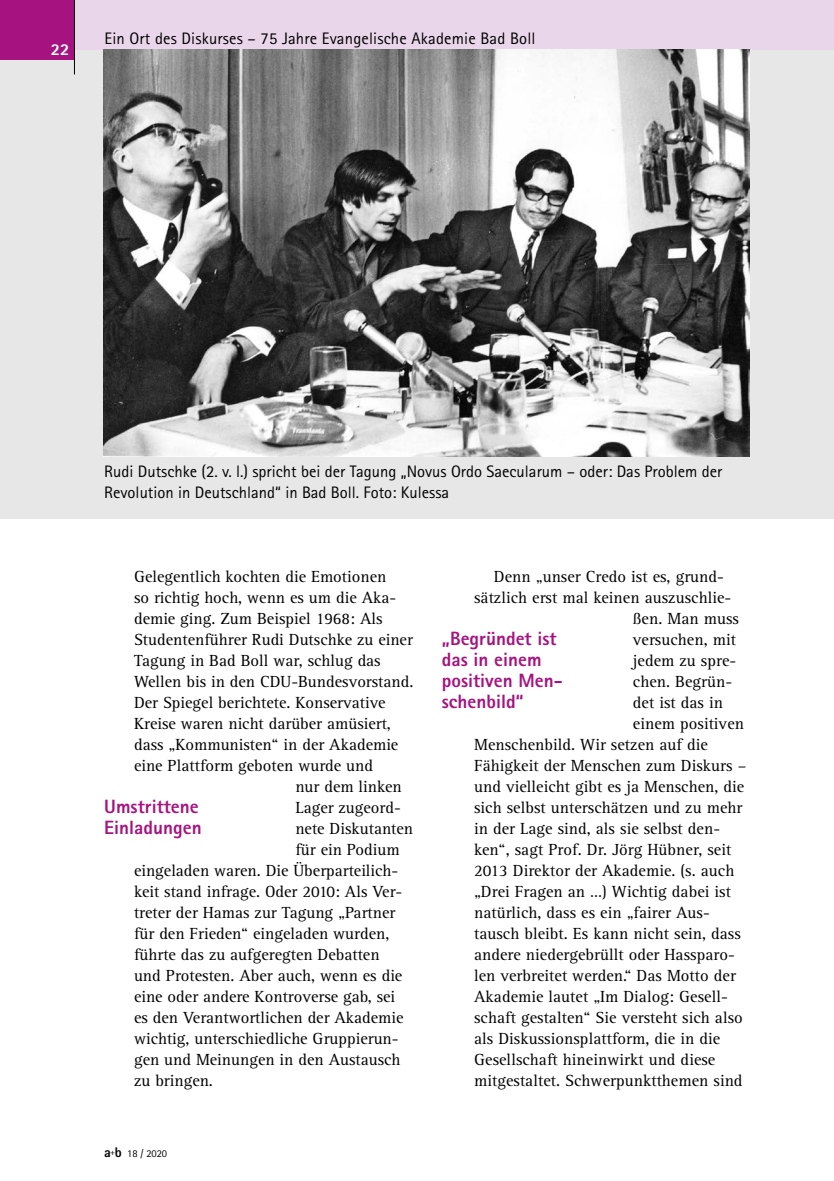
<style>
.page{position:relative;width:834px;height:1181px;background:#fff}
.page>*{position:absolute;margin:0;border:0;box-sizing:border-box;transform-origin:0 0}
.t1{font:800 19.25px/21px "Agfa Rotis Sans Serif";color:#a61380}
.t2{font:16.62px "Rotis Serif Pro";color:#000}
.t3{font:16.62px/21px "Agfa Rotis Sans Serif";color:#000}
.t4{font:16.62px "Rotis Sans Serif";letter-spacing:.01em;color:#000}
.t5{font:800 16.62px "Agfa Rotis Sans Serif";color:#fff}
.t6{font:10.5px "Agfa Rotis Sans Serif";color:#000}
.s1{font-weight:800;font-size:14px}
</style>
<div class="page">
<div style="left:0;top:50px;width:833px;height:469px;background:#e7e7e7"></div>
<div style="left:75px;top:0;width:758px;height:50px;background:#ead6ea"></div>
<div style="left:0;top:0;width:74px;height:60px;background:#a61380"></div>
<hr style="left:74px;top:0;width:1px;height:74px;background:#000">
<img style="left:103px;top:50px;width:646px;height:406px">
<p class="t5" style="left:51px;top:38px;width:20px">22</p>
<p class="t4" style="left:104px;top:28px;width:432px">Ein Ort des Diskurses – 75 Jahre Evangelische Akademie Bad Boll</p>
<p class="t3" style="left:104px;top:461px;width:619px">Rudi Dutschke (2. v. l.) spricht bei der Tagung „Novus Ordo Saecularum – oder: Das Problem der<br>Revolution in Deutschland“ in Bad Boll. Foto: Kulessa</p>
<p class="t2" style="left:134px;top:567px;width:254px">Gelegentlich kochten die Emotionen</p>
<p class="t2" style="left:134px;top:588px;width:264px">so richtig hoch, wenn es um die Aka-</p>
<p class="t2" style="left:134px;top:609px;width:250px">demie ging. Zum Beispiel 1968: Als</p>
<p class="t2" style="left:134px;top:630px;width:280px">Studentenführer Rudi Dutschke zu einer</p>
<p class="t2" style="left:134px;top:651px;width:248px">Tagung in Bad Boll war, schlug das</p>
<p class="t2" style="left:134px;top:672px;width:281px">Wellen bis in den CDU-Bundesvorstand.</p>
<p class="t2" style="left:134px;top:693px;width:253px">Der Spiegel berichtete. Konservative</p>
<p class="t2" style="left:134px;top:714px;width:258px">Kreise waren nicht darüber amüsiert,</p>
<p class="t2" style="left:134px;top:735px;width:266px">dass „Kommunisten“ in der Akademie</p>
<p class="t2" style="left:134px;top:756px;width:240px">eine Plattform geboten wurde und</p>
<p class="t2" style="left:295px;top:777px;width:108px">nur dem linken</p>
<p class="t2" style="left:295px;top:798px;width:107px">Lager zugeord-</p>
<p class="t2" style="left:295px;top:819px;width:119px">nete Diskutanten</p>
<p class="t2" style="left:295px;top:840px;width:106px">für ein Podium</p>
<p class="t2" style="left:134px;top:861px;width:266px">eingeladen waren. Die Überparteilich-</p>
<p class="t2" style="left:134px;top:882px;width:270px">keit stand infrage. Oder 2010: Als Ver-</p>
<p class="t2" style="left:134px;top:903px;width:263px">treter der Hamas zur Tagung „Partner</p>
<p class="t2" style="left:134px;top:924px;width:257px">für den Frieden“ eingeladen wurden,</p>
<p class="t2" style="left:134px;top:945px;width:247px">führte das zu aufgeregten Debatten</p>
<p class="t2" style="left:134px;top:966px;width:270px">und Protesten. Aber auch, wenn es die</p>
<p class="t2" style="left:134px;top:987px;width:263px">eine oder andere Kontroverse gab, sei</p>
<p class="t2" style="left:134px;top:1008px;width:271px">es den Verantwortlichen der Akademie</p>
<p class="t2" style="left:134px;top:1029px;width:266px">wichtig, unterschiedliche Gruppierun-</p>
<p class="t2" style="left:134px;top:1050px;width:268px">gen und Meinungen in den Austausch</p>
<p class="t2" style="left:134px;top:1071px;width:80px">zu bringen.</p>
<p class="t1" style="left:104px;top:796px;width:99px">Umstrittene<br>Einladungen</p>
<p class="t6" style="left:104px;top:1147px;width:64px"><span class="s1">a</span><sup>+</sup><span class="s1">b</span> 18 / 2020</p>
<p class="t2" style="left:494px;top:567px;width:231px">Denn „unser Credo ist es, grund-</p>
<p class="t2" style="left:474px;top:588px;width:259px">sätzlich erst mal keinen auszuschlie-</p>
<p class="t2" style="left:632px;top:609px;width:108px">ßen. Man muss</p>
<p class="t2" style="left:632px;top:630px;width:104px">versuchen, mit</p>
<p class="t2" style="left:632px;top:651px;width:105px">jedem zu spre-</p>
<p class="t2" style="left:632px;top:672px;width:101px">chen. Begrün-</p>
<p class="t2" style="left:632px;top:693px;width:92px">det ist das in</p>
<p class="t2" style="left:632px;top:714px;width:113px">einem positiven</p>
<p class="t2" style="left:474px;top:735px;width:235px">Menschenbild. Wir setzen auf die</p>
<p class="t2" style="left:474px;top:756px;width:274px">Fähigkeit der Menschen zum Diskurs –</p>
<p class="t2" style="left:474px;top:777px;width:272px">und vielleicht gibt es ja Menschen, die</p>
<p class="t2" style="left:474px;top:798px;width:270px">sich selbst unterschätzen und zu mehr</p>
<p class="t2" style="left:474px;top:819px;width:247px">in der Lage sind, als sie selbst den-</p>
<p class="t2" style="left:474px;top:840px;width:259px">ken“, sagt Prof. Dr. Jörg Hübner, seit</p>
<p class="t2" style="left:474px;top:861px;width:262px">2013 Direktor der Akademie. (s. auch</p>
<p class="t2" style="left:474px;top:882px;width:258px">„Drei Fragen an …) Wichtig dabei ist</p>
<p class="t2" style="left:474px;top:903px;width:237px">natürlich, dass es ein „fairer Aus-</p>
<p class="t2" style="left:474px;top:924px;width:268px">tausch bleibt. Es kann nicht sein, dass</p>
<p class="t2" style="left:474px;top:945px;width:262px">andere niedergebrüllt oder Hassparo-</p>
<p class="t2" style="left:474px;top:966px;width:263px">len verbreitet werden.“ Das Motto der</p>
<p class="t2" style="left:474px;top:987px;width:255px">Akademie lautet „Im Dialog: Gesell-</p>
<p class="t2" style="left:474px;top:1008px;width:270px">schaft gestalten“ Sie versteht sich also</p>
<p class="t2" style="left:474px;top:1029px;width:247px">als Diskussionsplattform, die in die</p>
<p class="t2" style="left:474px;top:1050px;width:243px">Gesellschaft hineinwirkt und diese</p>
<p class="t2" style="left:474px;top:1071px;width:270px">mitgestaltet. Schwerpunktthemen sind</p>
<p class="t1" style="left:441px;top:628px;width:122px">„Begründet ist das in einem positiven Men&shy;schenbild“</p>
</div>
